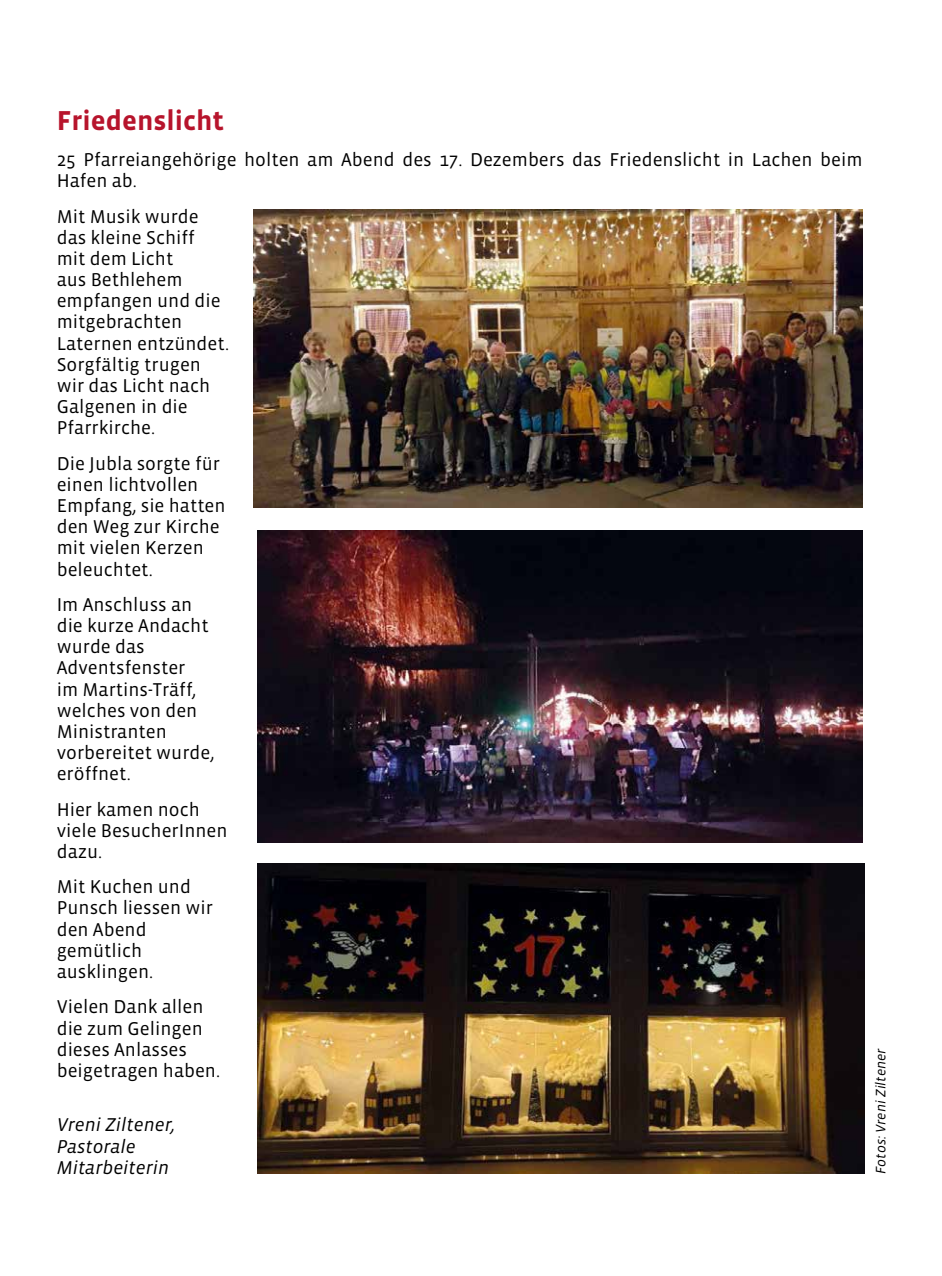
<style>
.page{position:relative;width:942px;height:1276px;background:#fff}
.page>*{position:absolute;margin:0;border:0;box-sizing:border-box;transform-origin:0 0}
.t1{font:700 28px "Vista Sans";color:#b7142c}
.t2{font:19px/21.2px "Vista Sans";color:#000}
.t3{font:italic 19px/21.2px "Vista Sans";color:#000}
.t4{font:italic 14px "Vista Sans";color:#000}
</style>
<div class="page">
<img style="left:253px;top:210px;width:609px;height:298px">
<img style="left:257px;top:530px;width:605px;height:312px">
<img style="left:258px;top:863px;width:606px;height:311px">
<h1 class="t1" style="left:57px;top:106px;width:169px">Friedenslicht</h1>
<p class="t2" style="left:57px;top:149px;width:807px">25 Pfarreiangehörige holten am Abend des 17. Dezembers das Friedenslicht in Lachen beim<br>Hafen ab.</p>
<p class="t2" style="left:57px;top:206px;width:174px">Mit Musik wurde das kleine Schiff<br>mit dem Licht<br>aus Bethlehem empfangen und die mitgebrachten<br>Laternen entzündet.<br>Sorgfältig trugen wir das Licht nach<br>Galgenen in die<br>Pfarrkirche.</p>
<p class="t2" style="left:57px;top:453px;width:170px">Die Jubla sorgte für einen lichtvollen<br>Empfang, sie hatten den Weg zur Kirche mit vielen Kerzen beleuchtet.</p>
<p class="t2" style="left:57px;top:594px;width:159px">Im Anschluss an die kurze Andacht wurde das<br>Adventsfenster<br>im Martins-Träff, welches von den<br>Ministranten vorbereitet wurde, eröffnet.</p>
<p class="t2" style="left:57px;top:799px;width:172px">Hier kamen noch viele BesucherInnen dazu.</p>
<p class="t2" style="left:57px;top:876px;width:158px">Mit Kuchen und<br>Punsch liessen wir den Abend gemütlich ausklingen.</p>
<p class="t2" style="left:57px;top:996px;width:165px">Vielen Dank allen die zum Gelingen dieses Anlasses beigetragen haben.</p>
<p class="t3" style="left:57px;top:1114px;width:120px">Vreni Ziltener,<br>Pastorale<br>Mitarbeiterin</p>
<p class="t4" style="left:873px;top:1174px;width:127px;rotate:-90deg">Fotos: Vreni Ziltener</p>
</div>
